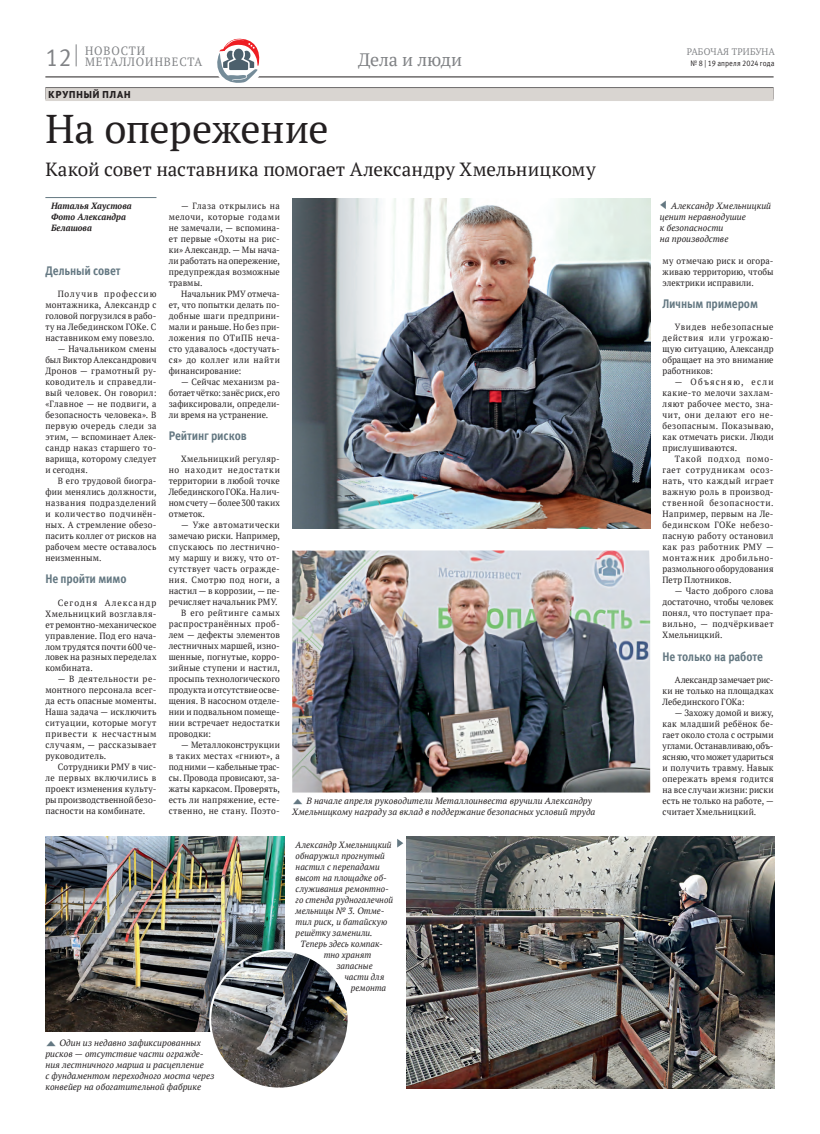
<style>
.page{position:relative;width:820px;height:1134px;background:#fff}
.page>*{position:absolute;margin:0;border:0;box-sizing:border-box;transform-origin:0 0}
.Заголовок_40{font:40px "PT Serif";letter-spacing:-.015em;color:#231f20}
.t1{font:21px "Modern Pictograms";color:#647882;scale:.67 1}
.Подзаголовок{font:19px "PT Serif";color:#231f20}
.Колонтитул_рубрика{font:18px "PT Serif";letter-spacing:-.01em;color:#808285}
.Текст_ПОДЗАГ{font:700 12.5px "Meta Offc Pro";letter-spacing:-.01em;color:#647882;scale:.9 1}
.t2{font:12px/11px "PT Serif";letter-spacing:.08em;color:#808285;scale:.95 1}
.t3{font:10px "Charter C";letter-spacing:.03em;color:#808285;scale:.92 1}
.Рубрика{font:800 10px "PT Sans Pro";letter-spacing:.09em;color:#231f20}
.Текст_основной{font:9px/11px "PT Serif";letter-spacing:.015em;color:#231f20;text-align:justify;scale:.95 1}
.Текст_основной-2{font:9px/11px "PT Serif";letter-spacing:.015em;color:#231f20;text-align:justify;scale:.96 1}
.Текст_основной-3{font:italic 9px/11px "PT Serif";color:#231f20}
.Текст_основной-4{font:italic 9px "PT Serif";color:#231f20;scale:.96 1}
.Автор{font:italic 700 9px/11px "PT Serif";letter-spacing:.005em;color:#231f20;scale:.95 1}
.t4{font:8px "Meta Offc Pro Norm";letter-spacing:.01em;color:#231f20;scale:.9 1}
.s1{font-family:"Meta Offc Pro Norm";font-size:25px}
.s2{font-family:"Modern Pictograms";font-style:normal;font-size:14px;color:#647882}
</style>
<div class="page">
<hr style="left:45px;top:77px;width:728px;height:1px;background:#231f20">
<svg style="left:76px;top:44px;width:1px;height:22px"></svg>
<img style="left:292px;top:198px;width:358px;height:330px">
<svg style="left:397px;top:839px;width:6px;height:8px"></svg>
<div style="left:45px;top:87px;width:728px;height:12px;background:#757373"></div>
<div style="left:45px;top:88px;width:728px;height:13px;background:#d9d5d1"></div>
<hr style="left:45px;top:197px;width:111px;height:1px;background:#647882">
<img style="left:292px;top:550px;width:358px;height:242px">
<img style="left:406px;top:836px;width:367px;height:253px">
<img style="left:45px;top:836px;width:239px;height:196px">
<img style="left:210px;top:950px;width:138px;height:139px;border-radius:69px">
<svg style="left:217px;top:39px;width:42px;height:44px"></svg>
<h3 class="t2" style="left:85px;top:45px;width:125px;text-indent:-40px"><span class="s1">12</span> НОВОСТИ<br>МЕТАЛЛОИНВЕСТА</h3>
<p class="t3" style="left:686px;top:46px;width:97px">РАБОЧАЯ ТРИБУНА</p>
<p class="Колонтитул_рубрика" style="left:358px;top:48px;width:105px">Дела и люди</p>
<p class="t4" style="left:690px;top:58px;width:95px">№ 8 | 19 апреля 2024 года</p>
<p class="Рубрика" style="left:49px;top:88px;width:83px">КРУПНЫЙ ПЛАН</p>
<p class="Заголовок_40" style="left:45px;top:103px;width:284px">На опережение</p>
<p class="Подзаголовок" style="left:45px;top:157px;width:551px">Какой совет наставника помогает Александру Хмельницкому</p>
<p class="Автор" style="left:51px;top:201px;width:86px">Наталья Хаустова<br>Фото Александра<br>Белашова</p>
<p class="Текст_ПОДЗАГ" style="left:45px;top:261px;width:85px">Дельный совет</p>
<p class="Текст_основной" style="left:45px;top:289px;width:118px;text-indent:12px">Получив профессию монтажника, Александр с головой погрузился в рабо&shy;ту на Лебединском ГОКе. С наставником ему повезло.</p>
<p class="Текст_основной" style="left:45px;top:344px;width:118px;text-indent:12px">— Начальником смены был Виктор Александрович Дронов — грамотный ру&shy;ководитель и справедли&shy;вый человек. Он говорил: «Главное — не подвиги, а безопасность человека». В первую очередь следи за этим, — вспоминает Алек&shy;сандр наказ старшего то&shy;варища, которому следует и сегодня.</p>
<p class="Текст_основной" style="left:45px;top:476px;width:118px;text-indent:12px">В его трудовой биогра&shy;фии менялись должности, названия подразделений и количество подчинён&shy;ных. А стремление обезо&shy;пасить коллег от рисков на рабочем месте оставалось неизменным.</p>
<p class="Текст_ПОДЗАГ" style="left:45px;top:569px;width:92px">Не пройти мимо</p>
<p class="Текст_основной-2" style="left:45px;top:597px;width:117px;text-indent:12px">Сегодня Александр Хмельницкий возглавля&shy;ет ремонтно-механическое управление. Под его нача&shy;лом трудятся почти 600 че&shy;ловек на разных переделах комбината.</p>
<p class="Текст_основной-2" style="left:45px;top:674px;width:117px;text-indent:12px">— В деятельности ре&shy;монтного персонала всег&shy;да есть опасные моменты.<br>Наша задача — исключить ситуации, которые могут привести к несчастным случаям, — рассказывает руководитель.</p>
<p class="Текст_основной-2" style="left:45px;top:762px;width:117px;text-indent:12px">Сотрудники РМУ в чис&shy;ле первых включились в проект изменения культу&shy;ры производственной безо&shy;пасности на комбинате.</p>
<p class="Текст_основной" style="left:169px;top:201px;width:118px;text-indent:12px">— Глаза открылись на мелочи, которые годами не замечали, — вспомина&shy;ет первые «Охоты на рис&shy;ки» Александр. — Мы нача&shy;ли работать на опережение, предупреждая возможные травмы.</p>
<p class="Текст_основной" style="left:169px;top:289px;width:118px;text-indent:12px">Начальник РМУ отмеча&shy;ет, что попытки делать по&shy;добные шаги предприни&shy;мали и раньше. Но без при&shy;ложения по ОТиПБ неча&shy;сто удавалось «достучать&shy;ся» до коллег или найти финансирование:</p>
<p class="Текст_основной" style="left:169px;top:377px;width:118px;text-indent:12px">— Сейчас механизм ра&shy;ботает чётко: занёс риск, его зафиксировали, определи&shy;ли время на устранение.</p>
<p class="Текст_ПОДЗАГ" style="left:169px;top:426px;width:88px">Рейтинг рисков</p>
<p class="Текст_основной" style="left:169px;top:454px;width:118px;text-indent:12px">Хмельницкий регуляр&shy;но находит недостатки территории в любой точке Лебединского ГОКа. На лич&shy;ном счету — более 300 таких отметок.</p>
<p class="Текст_основной" style="left:169px;top:520px;width:118px;text-indent:12px">— Уже автоматически замечаю риски. Например, спускаюсь по лестнично&shy;му маршу и вижу, что от&shy;сутствует часть огражде&shy;ния. Смотрю под ноги, а настил — в коррозии, — пе&shy;речисляет начальник РМУ.</p>
<p class="Текст_основной" style="left:169px;top:608px;width:118px;text-indent:12px">В его рейтинге самых распространённых проб&shy;лем — дефекты элементов лестничных маршей, изно&shy;шенные, погнутые, корро&shy;зийные ступени и настил, просыпь технологического продукта и отсутствие осве&shy;щения. В насосном отделе&shy;нии и подвальном помеще&shy;нии встречает недостатки проводки:</p>
<p class="Текст_основной" style="left:169px;top:740px;width:118px;text-indent:12px">— Металлоконструкции в таких местах «гниют», а под ними — кабельные трас&shy;сы. Провода провисают, за&shy;жаты каркасом. Проверять, есть ли напряжение, есте&shy;ственно, не стану. Поэто-</p>
<p class="Текст_основной-3" style="left:292px;top:795px;width:304px"><span class="s2">‐</span> В начале апреля руководители Металлоинвеста вручили Александру<br>Хмельницкому награду за вклад в поддержание безопасных условий труда</p>
<p class="Текст_основной-3" style="left:45px;top:1037px;width:170px"><span class="s2">‐</span> Один из недавно зафиксированных рисков — отсутствие части огражде&shy;ния лестничного марша и расцепление<br>с фундаментом переходного моста через конвейер на обогатительной фабрике</p>
<p class="Текст_основной-4" style="left:295px;top:839px;width:101px">Александр Хмельницкий</p>
<p class="Текст_основной-4" style="left:295px;top:850px;width:94px">обнаружил прогнутый</p>
<p class="Текст_основной-4" style="left:295px;top:861px;width:89px">настил с перепадами</p>
<p class="Текст_основной-4" style="left:295px;top:872px;width:96px">высот на площадке об-</p>
<p class="Текст_основной-4" style="left:295px;top:883px;width:99px">служивания ремонтно-</p>
<p class="Текст_основной-4" style="left:295px;top:894px;width:103px">го стенда рудногалечной</p>
<p class="Текст_основной-4" style="left:295px;top:905px;width:94px">мельницы № 3. Отме-</p>
<p class="Текст_основной-4" style="left:295px;top:916px;width:97px">тил риск, и батайскую</p>
<p class="Текст_основной-4" style="left:295px;top:927px;width:82px">решётку заменили.</p>
<p class="Текст_основной-4" style="left:300px;top:938px;width:87px">Теперь здесь компак-</p>
<p class="Текст_основной-4" style="left:323px;top:949px;width:51px">тно хранят</p>
<p class="Текст_основной-4" style="left:336px;top:960px;width:39px">запасные</p>
<p class="Текст_основной-4" style="left:344px;top:971px;width:43px">части для</p>
<p class="Текст_основной-4" style="left:350px;top:982px;width:39px">ремонта</p>
<p class="t1" style="left:659px;top:194px;width:13px">&lt;</p>
<p class="Текст_основной-3" style="left:659px;top:201px;width:113px;text-indent:11px">Александр Хмельницкий ценит неравнодушие<br>к безопасности<br>на производстве</p>
<p class="Текст_основной" style="left:662px;top:256px;width:118px">му отмечаю риск и огора&shy;живаю территорию, чтобы электрики исправили.</p>
<p class="Текст_ПОДЗАГ" style="left:662px;top:294px;width:107px">Личным примером</p>
<p class="Текст_основной" style="left:662px;top:322px;width:118px;text-indent:12px">Увидев небезопасные действия или угрожаю&shy;щую ситуацию, Александр обращает на это внимание работников:</p>
<p class="Текст_основной" style="left:662px;top:377px;width:118px;text-indent:12px">— Объясняю, если какие-то мелочи захлам&shy;ляют рабочее место, зна&shy;чит, они делают его не&shy;безопасным. Показываю, как отмечать риски. Люди прислушиваются.</p>
<p class="Текст_основной" style="left:662px;top:454px;width:118px;text-indent:12px">Такой подход помо&shy;гает сотрудникам осоз&shy;нать, что каждый играет важную роль в производ&shy;ственной безопасности.<br>Например, первым на Ле&shy;бединском ГОКе небезо&shy;пасную работу остановил как раз работник РМУ — монтажник дробильно&shy;размольного оборудования Петр Плотников.</p>
<p class="Текст_основной" style="left:662px;top:586px;width:118px;text-indent:12px">— Часто доброго слова достаточно, чтобы человек понял, что поступает пра&shy;вильно, — подчёркивает Хмельницкий.</p>
<p class="Текст_ПОДЗАГ" style="left:662px;top:646px;width:113px">Не только на работе</p>
<p class="Текст_основной" style="left:662px;top:674px;width:118px;text-indent:12px">Александр замечает рис&shy;ки не только на площадках Лебединского ГОКа:</p>
<p class="Текст_основной" style="left:662px;top:707px;width:118px;text-indent:12px">— Захожу домой и вижу, как младший ребёнок бе&shy;гает около стола с острыми углами. Останавливаю, объ&shy;ясняю, что может удариться и получить травму. Навык опережать время годится на все случаи жизни: риски есть не только на работе, — считает Хмельницкий.</p>
</div>
